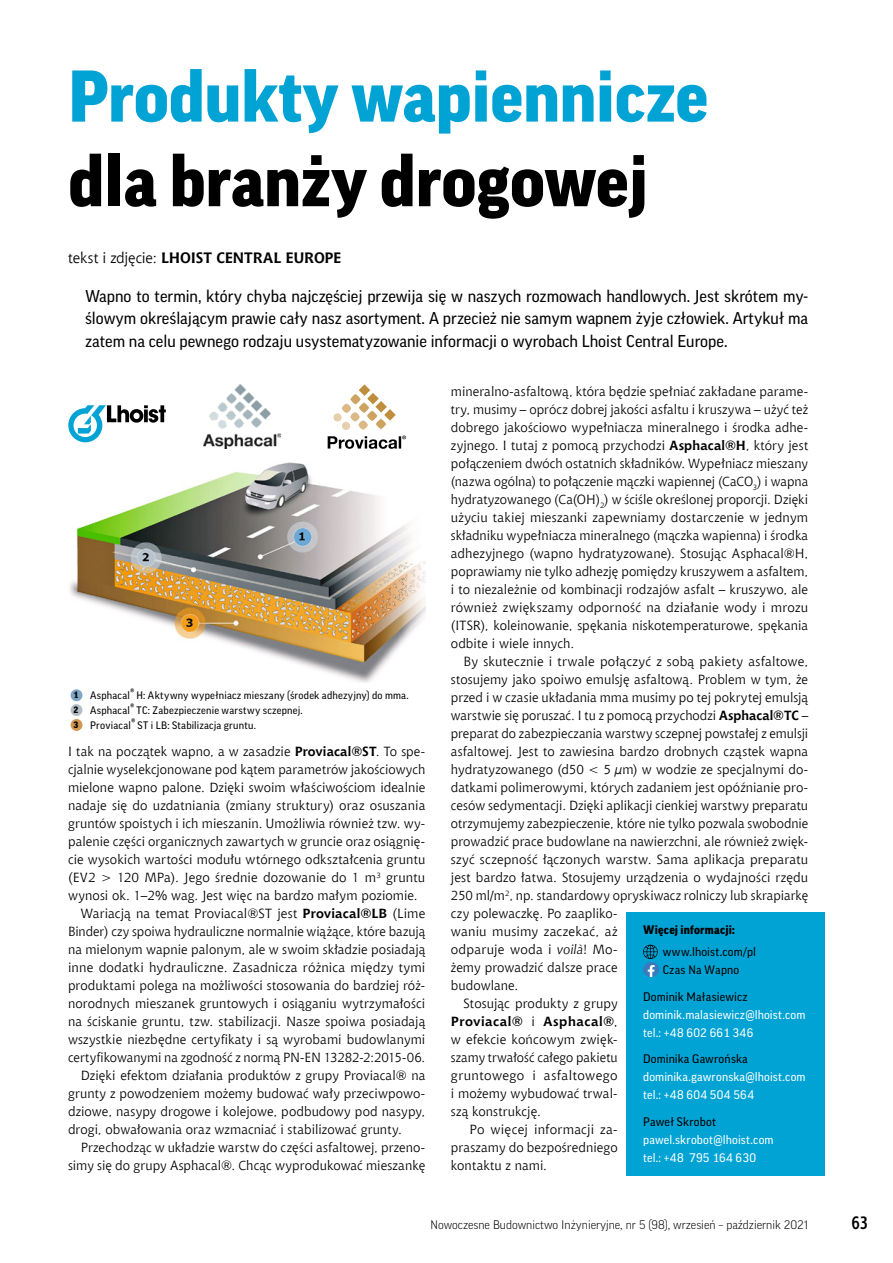
<style>
.page{position:relative;width:893px;height:1263px;background:#fff}
.page>*{position:absolute;margin:0;border:0;box-sizing:border-box;transform-origin:0 0}
.lead{font:900 70.5px/84.6px "Good Pro";color:#00a3d4}
.t1{font:700 18px "Aerton Cnd EFN";color:#000}
.lead-2{font:16.5px/22.5px "Good Pro";color:#000;text-align:justify}
.autor{font:700 15px "Chianti EU";letter-spacing:-.01em;color:#000}
.text_podstawowy{font:13.2px/18px "Chianti EU";letter-spacing:.005em;color:#000;text-align:justify}
.opis_artykulu{font:12px "Good Pro";letter-spacing:.015em;color:#fff}
.opis_artykulu-2{font:12px "Good Pro";letter-spacing:.015em;color:#000}
.t2{font:300 12px "Good Pro";color:#000}
.opis_artykulu-3{font:900 12px "Good Pro";letter-spacing:.015em;color:#000}
.spis_podtytul{font:10.5px "Good Pro";letter-spacing:.02em;color:#000}
.t3{font:900 9px/14.9px "Good Pro";color:#000}
.s1{color:#000}
.s2{font-weight:400}
.s3{font-weight:900;font-size:9px}
.s4{font-size:13.5px}
.s5{font-weight:700}
.s6{font-style:italic}
</style>
<div class="page">
<img style="left:69px;top:462px;width:356px;height:220px">
<svg style="left:68px;top:405px;width:98px;height:37px"></svg>
<img style="left:204px;top:384px;width:76px;height:65px">
<svg style="left:333px;top:384px;width:63px;height:46px"></svg>
<svg style="left:328px;top:436px;width:78px;height:13px"></svg>
<div style="left:626px;top:912px;width:199px;height:264px;background:#00a3d4"></div>
<svg style="left:643px;top:945px;width:16px;height:32px"></svg>
<div style="left:71px;top:704px;width:11px;height:12px;background:#b4bec7;border-radius:50%"></div>
<div style="left:71px;top:719px;width:11px;height:12px;background:#d29753;border-radius:50%"></div>
<div style="left:71px;top:689px;width:11px;height:12px;background:#7fa6c7;border-radius:50%"></div>
<p class="lead" style="left:68px;top:54px;width:641px">Produkty wapiennicze <span class="s1">dla branży drogowej</span></p>
<p class="autor" style="left:68px;top:249px;width:275px"><span class="s2">tekst i zdjęcie:</span> LHOIST CENTRAL EUROPE</p>
<p class="lead-2" style="left:85px;top:285px;width:725px">Wapno to termin, który chyba najczęściej przewija się w naszych rozmowach handlowych. Jest skrótem my&shy;ślowym określającym prawie cały nasz asortyment. A przecież nie samym wapnem żyje człowiek. Artykuł ma zatem na celu pewnego rodzaju usystematyzowanie informacji o wyrobach Lhoist Central Europe.</p>
<p class="spis_podtytul" style="left:73px;top:689px;width:337px"><span class="s3">1</span> Asphacal<span class="s4">®</span> H: Aktywny wypełniacz mieszany (środek adhezyjny) do mma.</p>
<p class="spis_podtytul" style="left:90px;top:704px;width:214px">Asphacal<span class="s4">®</span> TC: Zabezpieczenie warstwy sczepnej.</p>
<p class="spis_podtytul" style="left:90px;top:719px;width:167px">Proviacal<span class="s4">®</span> ST i LB: Stabilizacja gruntu.</p>
<p class="t3" style="left:73px;top:702px;width:6px">2<br>3</p>
<p class="text_podstawowy" style="left:68px;top:742px;width:359px">I tak na początek wapno, a w zasadzie <span class="s5">Proviacal®ST</span>. To spe&shy;cjalnie wyselekcjonowane pod kątem parametrów jakościowych mielone wapno palone. Dzięki swoim właściwościom idealnie nadaje się do uzdatniania (zmiany struktury) oraz osuszania gruntów spoistych i ich mieszanin. Umożliwia również tzw. wy&shy;palenie części organicznych zawartych w gruncie oraz osiągnię&shy;cie wysokich wartości modułu wtórnego odkształcenia gruntu (EV2 &gt; 120 MPa). Jego średnie dozowanie do 1 m<sup>3</sup> gruntu wynosi ok. 1–2% wag. Jest więc na bardzo małym poziomie.</p>
<p class="text_podstawowy" style="left:68px;top:904px;width:359px;text-indent:13px">Wariacją na temat Proviacal®ST jest <span class="s5">Proviacal®LB</span> (Lime Binder) czy spoiwa hydrauliczne normalnie wiążące, które bazują na mielonym wapnie palonym, ale w swoim składzie posiadają inne dodatki hydrauliczne. Zasadnicza różnica między tymi produktami polega na możliwości stosowania do bardziej róż&shy;norodnych mieszanek gruntowych i osiąganiu wytrzymałości na ściskanie gruntu, tzw. stabilizacji. Nasze spoiwa posiadają wszystkie niezbędne certyfikaty i są wyrobami budowlanymi certyfikowanymi na zgodność z normą PN-EN 13282-2:2015-06.</p>
<p class="text_podstawowy" style="left:68px;top:1066px;width:359px;text-indent:13px">Dzięki efektom działania produktów z grupy Proviacal® na grunty z powodzeniem możemy budować wały przeciwpowo&shy;dziowe, nasypy drogowe i kolejowe, podbudowy pod nasypy, drogi, obwałowania oraz wzmacniać i stabilizować grunty.</p>
<p class="text_podstawowy" style="left:68px;top:1138px;width:359px;text-align:right">Przechodząc w układzie warstw do części asfaltowej, przeno&shy;simy się do grupy Asphacal®. Chcąc wyprodukować mieszankę</p>
<p class="text_podstawowy" style="left:451px;top:382px;width:359px">mineralno-asfaltową, która będzie spełniać zakładane parame&shy;try, musimy – oprócz dobrej jakości asfaltu i kruszywa – użyć też dobrego jakościowo wypełniacza mineralnego i środka adhe&shy;zyjnego. I tutaj z pomocą przychodzi <span class="s5">Asphacal®H</span>, który jest połączeniem dwóch ostatnich składników. Wypełniacz mieszany (nazwa ogólna) to połączenie mączki wapiennej (CaCO<sub>3</sub>) i wapna hydratyzowanego (Ca(OH)<sub>2</sub>) w ściśle określonej proporcji. Dzięki użyciu takiej mieszanki zapewniamy dostarczenie w jednym składniku wypełniacza mineralnego (mączka wapienna) i środka adhezyjnego (wapno hydratyzowane). Stosując Asphacal®H, poprawiamy nie tylko adhezję pomiędzy kruszywem a asfaltem, i to niezależnie od kombinacji rodzajów asfalt – kruszywo, ale również zwiększamy odporność na działanie wody i mrozu (ITSR), koleinowanie, spękania niskotemperaturowe, spękania odbite i wiele innych.</p>
<p class="text_podstawowy" style="left:451px;top:652px;width:359px;text-align:left;text-indent:13px">By skutecznie i trwale połączyć z sobą pakiety asfaltowe, stosujemy jako spoiwo emulsję asfaltową. Problem w tym, że przed i w czasie układania mma musimy po tej pokrytej emulsją warstwie się poruszać. I tu z pomocą przychodzi <span class="s5">Asphacal®TC</span> – preparat do zabezpieczania warstwy sczepnej powstałej z emulsji asfaltowej. Jest to zawiesina bardzo drobnych cząstek wapna hydratyzowanego (d50 &lt; 5 µm) w wodzie ze specjalnymi do&shy;datkami polimerowymi, których zadaniem jest opóźnianie pro&shy;cesów sedymentacji. Dzięki aplikacji cienkiej warstwy preparatu otrzymujemy zabezpieczenie, które nie tylko pozwala swobodnie prowadzić prace budowlane na nawierzchni, ale również zwięk&shy;szyć sczepność łączonych warstw. Sama aplikacja preparatu jest bardzo łatwa. Stosujemy urządzenia o wydajności rzędu 250 ml/m<sup>2</sup>, np. standardowy opryskiwacz rolniczy lub skrapiarkę czy polewaczkę. Po zaapliko-<br>waniu musimy zaczekać, aż<br>odparuje woda i <span class="s6">voilà</span>! Mo-<br>żemy prowadzić dalsze prace<br>budowlane.</p>
<p class="text_podstawowy" style="left:451px;top:994px;width:168px;text-indent:13px">Stosując produkty z grupy <span class="s5">Proviacal®</span> i <span class="s5">Asphacal®</span>, w efekcie końcowym zwięk&shy;szamy trwałość całego pakietu gruntowego i asfaltowego i możemy wybudować trwal&shy;szą konstrukcję.</p>
<p class="text_podstawowy" style="left:451px;top:1120px;width:168px;text-indent:19px">Po więcej informacji za&shy;praszamy do bezpośredniego kontaktu z nami.</p>
<p class="opis_artykulu-3" style="left:643px;top:923px;width:93px">Więcej informacji:</p>
<p class="opis_artykulu-2" style="left:663px;top:945px;width:95px">www.lhoist.com/pl</p>
<p class="opis_artykulu-2" style="left:663px;top:963px;width:78px">Czas Na Wapno</p>
<p class="opis_artykulu-2" style="left:643px;top:989px;width:106px">Dominik Małasiewicz</p>
<p class="opis_artykulu" style="left:643px;top:1007px;width:164px">dominik.malasiewicz@lhoist.com</p>
<p class="opis_artykulu" style="left:643px;top:1025px;width:112px">tel.: +48 602 661 346</p>
<p class="opis_artykulu-2" style="left:643px;top:1052px;width:106px">Dominika Gawrońska</p>
<p class="opis_artykulu" style="left:643px;top:1070px;width:164px">dominika.gawronska@lhoist.com</p>
<p class="opis_artykulu" style="left:643px;top:1088px;width:112px">tel.: +48 604 504 564</p>
<p class="opis_artykulu-2" style="left:643px;top:1114px;width:74px">Paweł Skrobot</p>
<p class="opis_artykulu" style="left:643px;top:1132px;width:132px">pawel.skrobot@lhoist.com</p>
<p class="opis_artykulu" style="left:643px;top:1150px;width:114px">tel.: +48 795 164 630</p>
<p class="t2" style="left:431px;top:1218px;width:379px">Nowoczesne Budownictwo Inżynieryjne, nr 5 (98), wrzesień – październik 2021</p>
<p class="t1" style="left:851px;top:1212px;width:18px">63</p>
</div>
